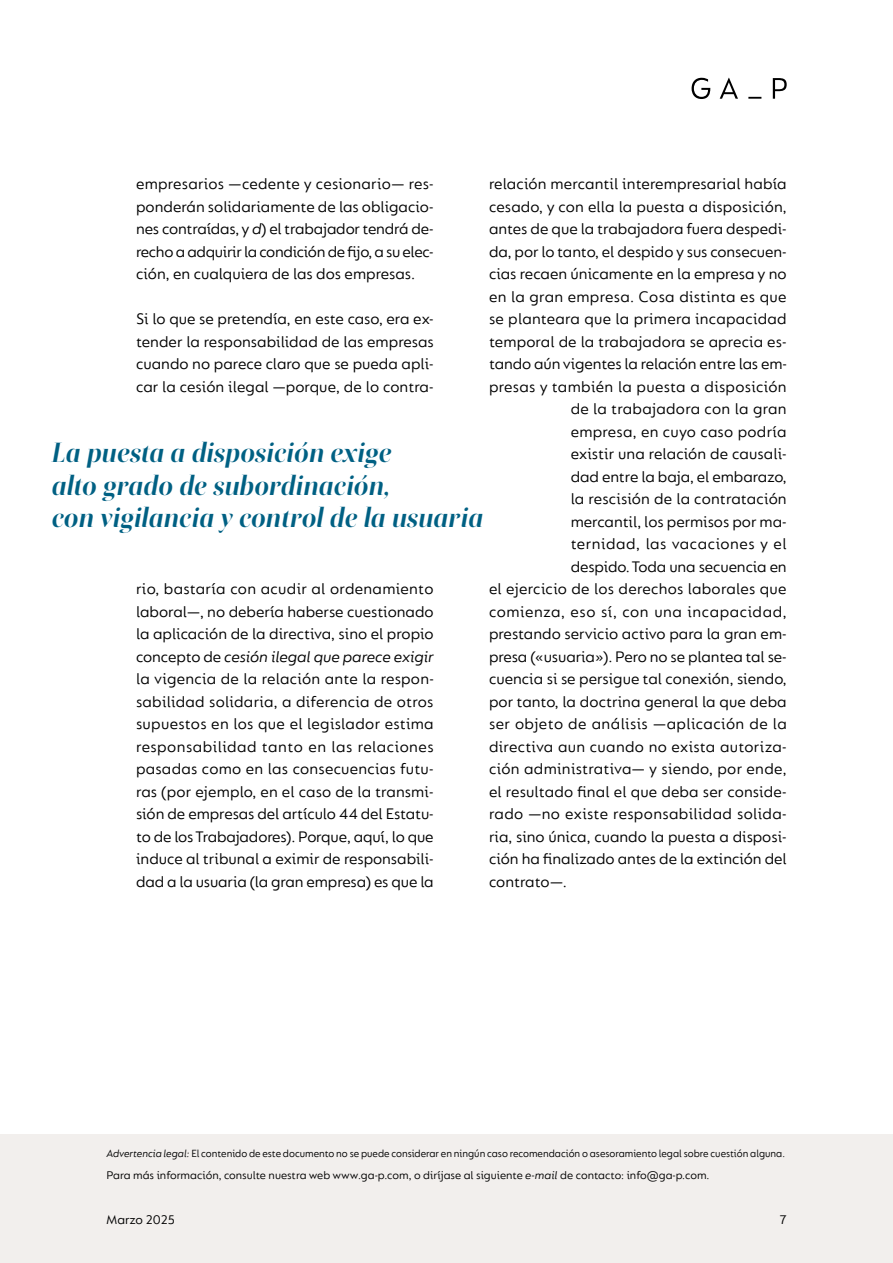
<style>
.page{position:relative;width:893px;height:1263px;background:#fff}
.page>*{position:absolute;margin:0;border:0;box-sizing:border-box;transform-origin:0 0}
.t1{font:italic 700 27px/32.4px "Boska";letter-spacing:.005em;color:#006083}
.t2{font:16.5px/22.5px "FS Lucas";color:#000;text-align:justify}
.t3{font:16.5px "FS Lucas";letter-spacing:.02em;color:#000}
.t4{font:16.5px "FS Lucas";letter-spacing:.025em;color:#000}
.t5{font:16.5px "FS Lucas";letter-spacing:.03em;color:#000}
.t6{font:16.5px "FS Lucas";letter-spacing:.035em;color:#000}
.t7{font:13.5px "FS Lucas";letter-spacing:-.005em;color:#000}
.t8{font:12px "FS Lucas";color:#000}
.t9{font:11.25px "FS Lucas";color:#000;scale:.95 1}
.s1{font-style:italic}
</style>
<div class="page">
<svg style="left:692px;top:78px;width:95px;height:21px"></svg>
<div style="left:0;top:1134px;width:893px;height:129px;background:#f2efed"></div>
<p class="t2" style="left:489px;top:172px;width:299px">relación mercantil interempresarial había</p>
<p class="t2" style="left:489px;top:195px;width:299px">cesado, y con ella la puesta a disposición,</p>
<p class="t2" style="left:489px;top:217px;width:299px">antes de que la trabajadora fuera despedi-</p>
<p class="t2" style="left:489px;top:240px;width:299px">da, por lo tanto, el despido y sus consecuen-</p>
<p class="t2" style="left:489px;top:262px;width:299px">cias recaen únicamente en la empresa y no</p>
<p class="t2" style="left:489px;top:285px;width:299px">en la gran empresa. Cosa distinta es que</p>
<p class="t2" style="left:489px;top:307px;width:299px">se planteara que la primera incapacidad</p>
<p class="t2" style="left:489px;top:330px;width:299px">temporal de la trabajadora se aprecia es-</p>
<p class="t2" style="left:489px;top:352px;width:299px">tando aún vigentes la relación entre las em-</p>
<p class="t3" style="left:489px;top:377px;width:299px">presas y también la puesta a disposición</p>
<p class="t2" style="left:571px;top:397px;width:217px">de la trabajadora con la gran</p>
<p class="t2" style="left:571px;top:420px;width:217px">empresa, en cuyo caso podría</p>
<p class="t2" style="left:571px;top:442px;width:218px">existir una relación de causali-</p>
<p class="t2" style="left:571px;top:465px;width:218px">dad entre la baja, el embarazo,</p>
<p class="t2" style="left:571px;top:487px;width:218px">la rescisión de la contratación</p>
<p class="t2" style="left:571px;top:510px;width:217px">mercantil, los permisos por ma-</p>
<p class="t6" style="left:571px;top:534px;width:217px">ternidad, las vacaciones y el</p>
<p class="t2" style="left:571px;top:555px;width:218px">despido. Toda una secuencia en</p>
<p class="t2" style="left:489px;top:577px;width:299px">el ejercicio de los derechos laborales que</p>
<p class="t5" style="left:489px;top:602px;width:299px">comienza, eso sí, con una incapacidad,</p>
<p class="t2" style="left:489px;top:622px;width:299px">prestando servicio activo para la gran em-</p>
<p class="t2" style="left:489px;top:645px;width:299px">presa («usuaria»). Pero no se plantea tal se-</p>
<p class="t2" style="left:489px;top:667px;width:299px">cuencia si se persigue tal conexión, siendo,</p>
<p class="t2" style="left:489px;top:690px;width:299px">por tanto, la doctrina general la que deba</p>
<p class="t4" style="left:489px;top:714px;width:299px">ser objeto de análisis —aplicación de la</p>
<p class="t3" style="left:489px;top:737px;width:299px">directiva aun cuando no exista autoriza-</p>
<p class="t2" style="left:489px;top:757px;width:299px">ción administrativa— y siendo, por ende,</p>
<p class="t2" style="left:489px;top:780px;width:299px">el resultado final el que deba ser conside-</p>
<p class="t4" style="left:489px;top:804px;width:299px">rado —no existe responsabilidad solida-</p>
<p class="t2" style="left:489px;top:825px;width:299px">ria, sino única, cuando la puesta a disposi-</p>
<p class="t2" style="left:489px;top:847px;width:299px">ción ha finalizado antes de la extinción del</p>
<p class="t2" style="left:489px;top:870px;width:80px">contrato—.</p>
<p class="t2" style="left:136px;top:172px;width:299px">empresarios —cedente y cesionario— res&shy;ponderán solidariamente de las obligacio&shy;nes contraídas, y <span class="s1">d</span>) el trabajador tendrá de&shy;recho a adquirir la condición de fijo, a su elec&shy;ción, en cualquiera de las dos empresas.</p>
<p class="t2" style="left:136px;top:307px;width:299px">Si lo que se pretendía, en este caso, era ex&shy;tender la responsabilidad de las empresas cuando no parece claro que se pueda apli&shy;car la cesión ilegal —porque, de lo contra-</p>
<h1 class="t1" style="left:52px;top:437px;width:433px">La puesta a disposición exige<br>alto grado de subordinación,<br>con vigilancia y control de la usuaria</h1>
<p class="t2" style="left:136px;top:577px;width:299px">rio, bastaría con acudir al ordenamiento laboral—, no debería haberse cuestionado la aplicación de la directiva, sino el propio concepto de <span class="s1">cesión ilegal que parece exigir </span>la vigencia de la relación ante la respon&shy;sabilidad solidaria, a diferencia de otros supuestos en los que el legislador estima responsabilidad tanto en las relaciones pasadas como en las consecuencias futu&shy;ras (por ejemplo, en el caso de la transmi&shy;sión de empresas del artículo 44 del Estatu&shy;to de los Trabajadores). Porque, aquí, lo que induce al tribunal a eximir de responsabili&shy;dad a la usuaria (la gran empresa) es que la</p>
<p class="t9" style="left:106px;top:1147px;width:716px"><span class="s1">Advertencia legal:</span> El contenido de este documento no se puede considerar en ningún caso recomendación o asesoramiento legal sobre cuestión alguna.</p>
<p class="t8" style="left:106px;top:1168px;width:605px">Para más información, consulte nuestra web www.ga-p.com, o diríjase al siguiente <span class="s1">e-mail</span> de contacto: info@ga-p.com.</p>
<p class="t7" style="left:106px;top:1212px;width:70px">Marzo 2025</p>
<p class="t7" style="left:779px;top:1212px;width:9px">7</p>
</div>
